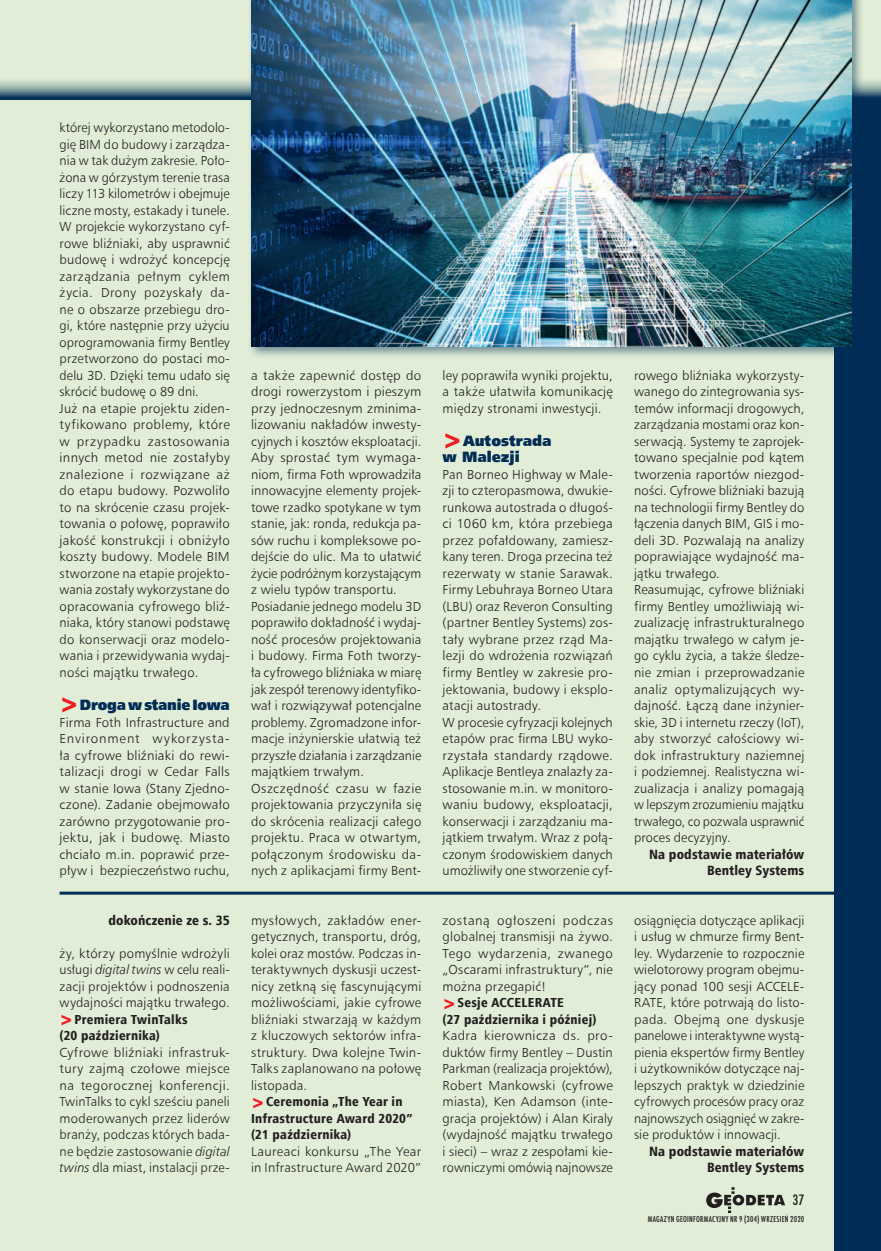
<style>
.page{position:relative;width:881px;height:1251px;background:#fff}
.page>*{position:absolute;margin:0;border:0;box-sizing:border-box;transform-origin:0 0}
.t1{font:500 condensed 15.75px "Futura TEE";color:#231f20}
.t2{font:15px/16.5px "Humnst 777 X Blk EU";letter-spacing:-.005em;color:#002c55;scale:.95 1}
.t3{font:15px "Humnst 777 X Blk EU";letter-spacing:-.005em;color:#002c55;scale:.93 1}
.t4{font:13.5px/16.5px "Humnst 777 Blk Cn EU";letter-spacing:.01em;color:#231f20;text-align:right}
.t5{font:13.05px/16.5px "Humnst 777 Lt EU";letter-spacing:.015em;color:#231f20;text-align:justify}
.t6{font:13.05px/16.5px "Humnst 777 Blk Cn EU";letter-spacing:.02em;color:#231f20}
.t7{font:500 condensed 9px "Futura TEE";letter-spacing:.025em;color:#231f20}
.s1{font-size:24px;color:#ee1d23}
.s2{font-style:italic}
.s3{font-family:"Humnst 777 X Blk EU";font-size:16.5px;color:#ee1d23}
</style>
<div class="page">
<div style="left:0;top:0;width:880px;height:1250px;background:#e1edd6"></div>
<div style="left:833px;top:99px;width:47px;height:1151px;background:#002c55"></div>
<svg style="left:0;top:80px;width:880px;height:20px;background:#738f97"></svg>
<svg style="left:706px;top:1187px;width:78px;height:25px"></svg>
<hr style="left:60px;top:891px;width:791px;height:3px;background:#002c55">
<div style="left:247px;top:0;width:616px;height:359px;background:#002c55;opacity:.5"></div>
<img style="left:251px;top:0;width:600px;height:347px">
<p class="t5" style="left:60px;top:119px;width:172px;text-align:left">której wykorzystano metodolo&shy;gię BIM do budowy i zarządza&shy;nia w tak dużym zakresie. Poło&shy;żona w górzystym terenie trasa liczy 113 kilometrów i obejmuje liczne mosty, estakady i tunele.<br>W projekcie wykorzystano cyf&shy;rowe bliźniaki, aby usprawnić budowę i wdrożyć koncepcję zarządzania pełnym cyklem życia. Drony pozyskały da&shy;ne o obszarze przebiegu dro&shy;gi, które następnie przy użyciu oprogramowania firmy Bentley przetworzono do postaci mo&shy;delu 3D. Dzięki temu udało się skrócić budowę o 89 dni.<br>Już na etapie projektu ziden&shy;tyfikowano problemy, które w przypadku zastosowania innych metod nie zostałyby znalezione i rozwiązane aż do etapu budowy. Pozwoliło to na skrócenie czasu projek&shy;towania o połowę, poprawiło jakość konstrukcji i obniżyło koszty budowy. Modele BIM stworzone na etapie projekto&shy;wania zostały wykorzystane do opracowania cyfrowego bliź&shy;niaka, który stanowi podstawę do konserwacji oraz modelo&shy;wania i przewidywania wydaj&shy;ności majątku trwałego.</p>
<p class="t3" style="left:60px;top:695px;width:184px"><span class="s1">&gt;</span>Droga w stanie Iowa</p>
<p class="t5" style="left:60px;top:713px;width:172px">Firma Foth Infrastructure and Environment wykorzysta&shy;ła cyfrowe bliźniaki do rewi&shy;talizacji drogi w Cedar Falls w stanie Iowa (Stany Zjedno&shy;czone). Zadanie obejmowało zarówno przygotowanie pro&shy;jektu, jak i budowę. Miasto chciało m.in. poprawić prze&shy;pływ i bezpieczeństwo ruchu,</p>
<p class="t4" style="left:108px;top:911px;width:123px">dokończenie ze s. 35</p>
<p class="t5" style="left:60px;top:944px;width:172px">ży, którzy pomyślnie wdrożyli usługi <span class="s2">digital twins</span> w celu reali&shy;zacji projektów i podnoszenia wydajności majątku trwałego.</p>
<p class="t6" style="left:60px;top:1010px;width:129px"><span class="s3">&gt;</span>Premiera TwinTalks (20 października)</p>
<p class="t5" style="left:60px;top:1043px;width:172px">Cyfrowe bliźniaki infrastruk&shy;tury zajmą czołowe miejsce na tegorocznej konferencji.<br>TwinTalks to cykl sześciu paneli moderowanych przez liderów branży, podczas których bada&shy;ne będzie zastosowanie <span class="s2">digital twins</span> dla miast, instalacji prze-</p>
<p class="t5" style="left:251px;top:367px;width:172px;text-align:left">a także zapewnić dostęp do drogi rowerzystom i pieszym przy jednoczesnym zminima&shy;lizowaniu nakładów inwesty&shy;cyjnych i kosztów eksploatacji.<br>Aby sprostać tym wymaga&shy;niom, firma Foth wprowadziła innowacyjne elementy projek&shy;towe rzadko spotykane w tym stanie, jak: ronda, redukcja pa&shy;sów ruchu i kompleksowe po&shy;dejście do ulic. Ma to ułatwić życie podróżnym korzystającym z wielu typów transportu.<br>Posiadanie jednego modelu 3D poprawiło dokładność i wydaj&shy;ność procesów projektowania i budowy. Firma Foth tworzy&shy;ła cyfrowego bliźniaka w miarę jak zespół terenowy identyfiko&shy;wał i rozwiązywał potencjalne problemy. Zgromadzone infor&shy;macje inżynierskie ułatwią też przyszłe działania i zarządzanie majątkiem trwałym.<br>Oszczędność czasu w fazie projektowania przyczyniła się do skrócenia realizacji całego projektu. Praca w otwartym, połączonym środowisku da&shy;nych z aplikacjami firmy Bent-</p>
<p class="t5" style="left:442px;top:367px;width:172px">ley poprawiła wyniki projektu, a także ułatwiła komunikację między stronami inwestycji.</p>
<p class="t2" style="left:442px;top:432px;width:116px"><span class="s1">&gt;</span>Autostrada w Malezji</p>
<p class="t5" style="left:442px;top:466px;width:172px;text-align:left">Pan Borneo Highway w Male&shy;zji to czteropasmowa, dwukie&shy;runkowa autostrada o długoś&shy;ci 1060 km, która przebiega przez pofałdowany, zamiesz&shy;kany teren. Droga przecina też rezerwaty w stanie Sarawak.<br>Firmy Lebuhraya Borneo Utara (LBU) oraz Reveron Consulting (partner Bentley Systems) zos&shy;tały wybrane przez rząd Ma&shy;lezji do wdrożenia rozwiązań firmy Bentley w zakresie pro&shy;jektowania, budowy i eksplo&shy;atacji autostrady.<br>W procesie cyfryzacji kolejnych etapów prac firma LBU wyko&shy;rzystała standardy rządowe.<br>Aplikacje Bentleya znalazły za&shy;stosowanie m.in. w monitoro&shy;waniu budowy, eksploatacji, konserwacji i zarządzaniu ma&shy;jątkiem trwałym. Wraz z połą&shy;czonym środowiskiem danych umożliwiły one stworzenie cyf-</p>
<p class="t5" style="left:251px;top:911px;width:172px">mysłowych, zakładów ener&shy;getycznych, transportu, dróg, kolei oraz mostów. Podczas in&shy;teraktywnych dyskusji uczest&shy;nicy zetkną się fascynującymi możliwościami, jakie cyfrowe bliźniaki stwarzają w każdym z kluczowych sektorów infra&shy;struktury. Dwa kolejne Twin-Talks zaplanowano na połowę listopada.</p>
<p class="t6" style="left:251px;top:1093px;width:163px"><span class="s3">&gt;</span>Ceremonia „The Year in<br>Infrastructure Award 2020” (21 października)</p>
<p class="t5" style="left:251px;top:1142px;width:172px">Laureaci konkursu „The Year in Infrastructure Award 2020”</p>
<p class="t5" style="left:442px;top:911px;width:172px">zostaną ogłoszeni podczas globalnej transmisji na żywo.<br>Tego wydarzenia, zwanego „Oscarami infrastruktury”, nie można przegapić!</p>
<p class="t6" style="left:442px;top:994px;width:155px"><span class="s3">&gt;</span>Sesje ACCELERATE<br>(27 października i później)</p>
<p class="t5" style="left:442px;top:1027px;width:172px">Kadra kierownicza ds. pro&shy;duktów firmy Bentley – Dustin Parkman (realizacja projektów), Robert Mankowski (cyfrowe miasta), Ken Adamson (inte&shy;gracja projektów) i Alan Kiraly (wydajność majątku trwałego i sieci) – wraz z zespołami kie&shy;rowniczymi omówią najnowsze</p>
<p class="t5" style="left:634px;top:367px;width:172px;text-align:left">rowego bliźniaka wykorzysty&shy;wanego do zintegrowania sys&shy;temów informacji drogowych, zarządzania mostami oraz kon&shy;serwacją. Systemy te zaprojek&shy;towano specjalnie pod kątem tworzenia raportów niezgod&shy;ności. Cyfrowe bliźniaki bazują na technologii firmy Bentley do łączenia danych BIM, GIS i mo&shy;deli 3D. Pozwalają na analizy poprawiające wydajność ma&shy;jątku trwałego.<br>Reasumując, cyfrowe bliźniaki firmy Bentley umożliwiają wi&shy;zualizację infrastrukturalnego majątku trwałego w całym je&shy;go cyklu życia, a także śledze&shy;nie zmian i przeprowadzanie analiz optymalizujących wy&shy;dajność. Łączą dane inżynier&shy;skie, 3D i internetu rzeczy (IoT), aby stworzyć całościowy wi&shy;dok infrastruktury naziemnej i podziemnej. Realistyczna wi&shy;zualizacja i analizy pomagają w lepszym zrozumieniu majątku trwałego, co pozwala usprawnić proces decyzyjny.</p>
<p class="t4" style="left:648px;top:845px;width:157px">Na podstawie materiałów<br>Bentley Systems</p>
<p class="t5" style="left:634px;top:911px;width:172px">osiągnięcia dotyczące aplikacji i usług w chmurze firmy Bent&shy;ley. Wydarzenie to rozpocznie wielotorowy program obejmu&shy;jący ponad 100 sesji ACCELE-RATE, które potrwają do listo&shy;pada. Obejmą one dyskusje panelowe i interaktywne wystą&shy;pienia ekspertów firmy Bentley i użytkowników dotyczące naj&shy;lepszych praktyk w dziedzinie cyfrowych procesów pracy oraz najnowszych osiągnięć w zakre&shy;sie produktów i innowacji.</p>
<p class="t4" style="left:648px;top:1142px;width:157px">Na podstawie materiałów<br>Bentley Systems</p>
<p class="t1" style="left:792px;top:1191px;width:13px">37</p>
<p class="t7" style="left:647px;top:1213px;width:158px">MAGAZYN GEOINFORMACYJNY NR 9 (304) WRZESIEŃ 2020</p>
</div>
